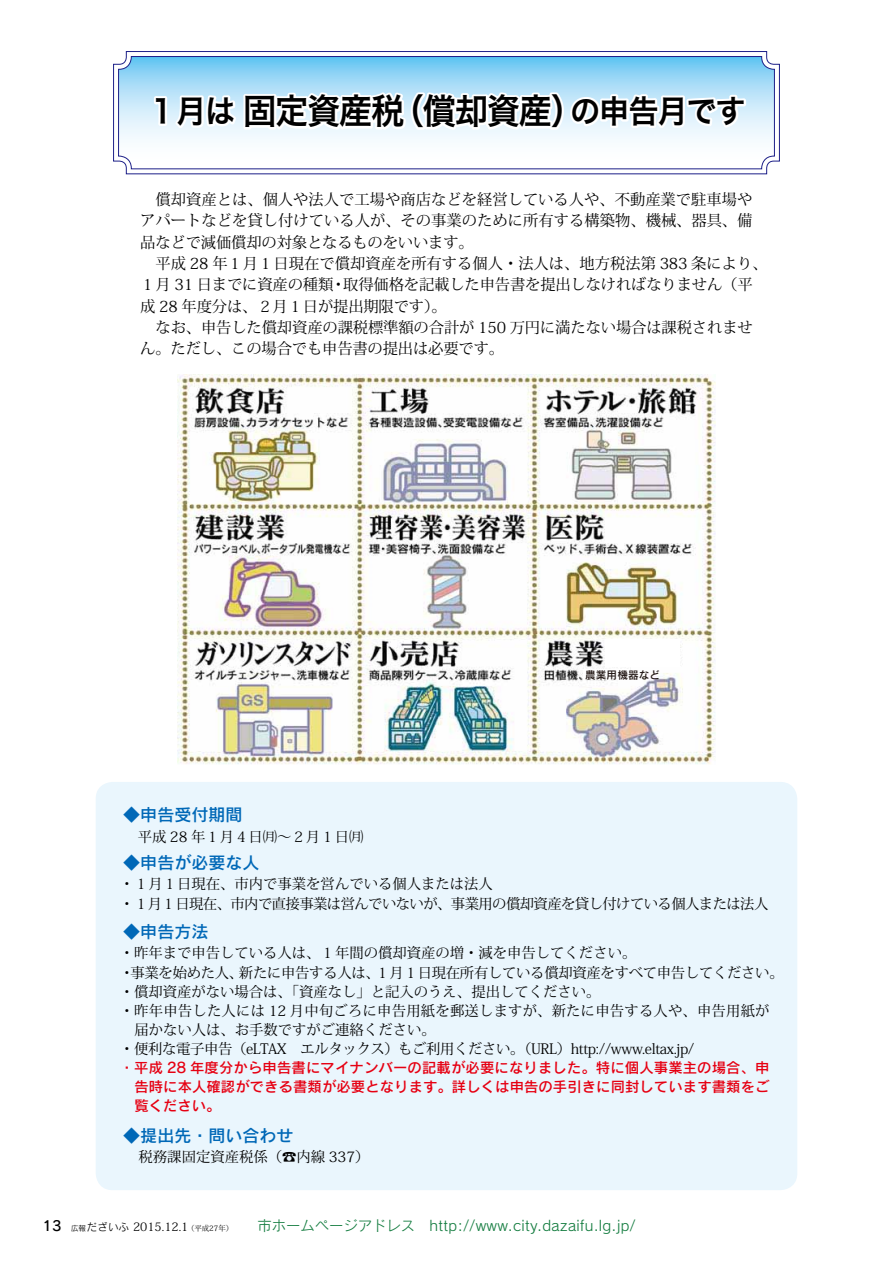
<style>
.page{position:relative;width:893px;height:1263px;background:#fff}
.page>*{position:absolute;margin:0;border:0;box-sizing:border-box;transform-origin:0 0}
.t1{font:35.1px "Hira Kaku Std W6";letter-spacing:-.04em;color:#000;scale:.95 1}
.t2{font:16.95px "Rodin Pro DB";color:#0068b7}
.t3{font:15.3px/21.3px "Koz Min Pro";letter-spacing:-.01em;color:#000}
.t4{font:14.4px "Koz Min Pro";color:#000}
.t5{font:14.4px/19.2px "Rodin Pro DB";letter-spacing:.005em;color:#e60012;text-align:justify}
.t6{font:14.4px/19.2px "Koz Min Pro";letter-spacing:-.04em;color:#000}
.t7{font:14.4px "Koz Min Pro";letter-spacing:-.025em;color:#000}
.t8{font:14.4px "Koz Min Pro";letter-spacing:-.02em;color:#000}
.t9{font:14.4px "Rodin Pro M";letter-spacing:.025em;color:#137c3f}
.t10{font:11.7px "Koz Min Pro";color:#000}
.t11{font:10.65px "Rodin Pro DB";color:#231815}
.s1{font-size:31.95px}
.s2{font-family:"Rodin Pro DB";font-size:13.8px}
.s3{font-family:"Rodin Pro M";font-size:7.5px}
.s4{font-family:"Rodin Pro M";font-size:10.65px}
.s5{font-size:7.5px}
</style>
<div class="page">
<div style="left:96px;top:782px;width:701px;height:408px;background:#eaf6fd;border-radius:17px"></div>
<svg style="left:113px;top:51px;width:667px;height:124px"></svg>
<svg style="left:118px;top:56px;width:657px;height:114px"></svg>
<svg style="left:152px;top:68px;width:596px;height:71px"></svg>
<img style="left:178px;top:375px;width:537px;height:389px">
<div style="left:583px;top:669px;width:45px;height:11px;background:#fff"></div>
<div style="left:606px;top:640px;width:74px;height:27px;background:#fff"></div>
<h1 class="t1" style="left:147px;top:84px;width:632px"><span class="s1">１月は</span> 固定資産税（償却資産）<span class="s1">の申告月です</span></h1>
<p class="t3" style="left:140px;top:188px;width:629px">　償却資産とは、個人や法人で工場や商店などを経営している人や、不動産業で駐車場やアパートなどを貸し付けている人が、その事業のために所有する構築物、機械、器具、備品などで減価償却の対象となるものをいいます。<br>　平成 28 年１月１日現在で償却資産を所有する個人・法人は、地方税法第 383 条により、１月 31 日までに資産の種類・取得価格を記載した申告書を提出しなければなりません（平成 28 年度分は、２月１日が提出期限です）。<br>　なお、申告した償却資産の課税標準額の合計が 150 万円に満たない場合は課税されません。ただし、この場合でも申告書の提出は必要です。</p>
<p class="t11" style="left:585px;top:667px;width:76px">農業用機器など</p>
<p class="t2" style="left:123px;top:804px;width:121px">◆申告受付期間</p>
<p class="t4" style="left:123px;top:826px;width:242px">　平成 28 年１月４日㈪〜２月１日㈪</p>
<p class="t2" style="left:123px;top:852px;width:138px">◆申告が必要な人</p>
<p class="t6" style="left:120px;top:874px;width:650px">・１月１日現在、市内で事業を営んでいる個人または法人<br>・１月１日現在、市内で直接事業は営んでいないが、事業用の償却資産を貸し付けている個人または法人</p>
<p class="t2" style="left:123px;top:921px;width:87px">◆申告方法</p>
<p class="t4" style="left:120px;top:943px;width:518px">・昨年まで申告している人は、１年間の償却資産の増・減を申告してください。</p>
<p class="t8" style="left:120px;top:962px;width:665px">・事業を始めた人、新たに申告する人は、１月１日現在所有している償却資産をすべて申告してください。</p>
<p class="t4" style="left:120px;top:981px;width:482px">・償却資産がない場合は、「資産なし」と記入のうえ、提出してください。</p>
<p class="t4" style="left:120px;top:1000px;width:651px">・昨年申告した人には 12 月中旬ごろに申告用紙を郵送しますが、新たに申告する人や、申告用紙が</p>
<p class="t4" style="left:134px;top:1019px;width:303px">届かない人は、お手数ですがご連絡ください。</p>
<p class="t7" style="left:120px;top:1039px;width:576px">・便利な電子申告（eLTAX　エルタックス）もご利用ください。（URL）http://www.eltax.jp/</p>
<p class="t5" style="left:134px;top:1057px;width:637px;text-indent:-15px">・平成 28 年度分から申告書にマイナンバーの記載が必要になりました。特に個人事業主の場合、申告時に本人確認ができる書類が必要となります。詳しくは申告の手引きに同封しています書類をご覧ください。</p>
<p class="t2" style="left:123px;top:1124px;width:172px">◆提出先・問い合わせ</p>
<p class="t4" style="left:139px;top:1146px;width:232px">税務課固定資産税係（☎︎内線 337）</p>
<p class="t10" style="left:43px;top:1218px;width:192px"><span class="s2">13</span> <span class="s3">広報</span><span class="s4">だざいふ</span> 2015.12.1<span class="s5">（平成27年）</span></p>
<p class="t9" style="left:257px;top:1217px;width:380px">市ホームページアドレス　http://www.city.dazaifu.lg.jp/</p>
</div>
